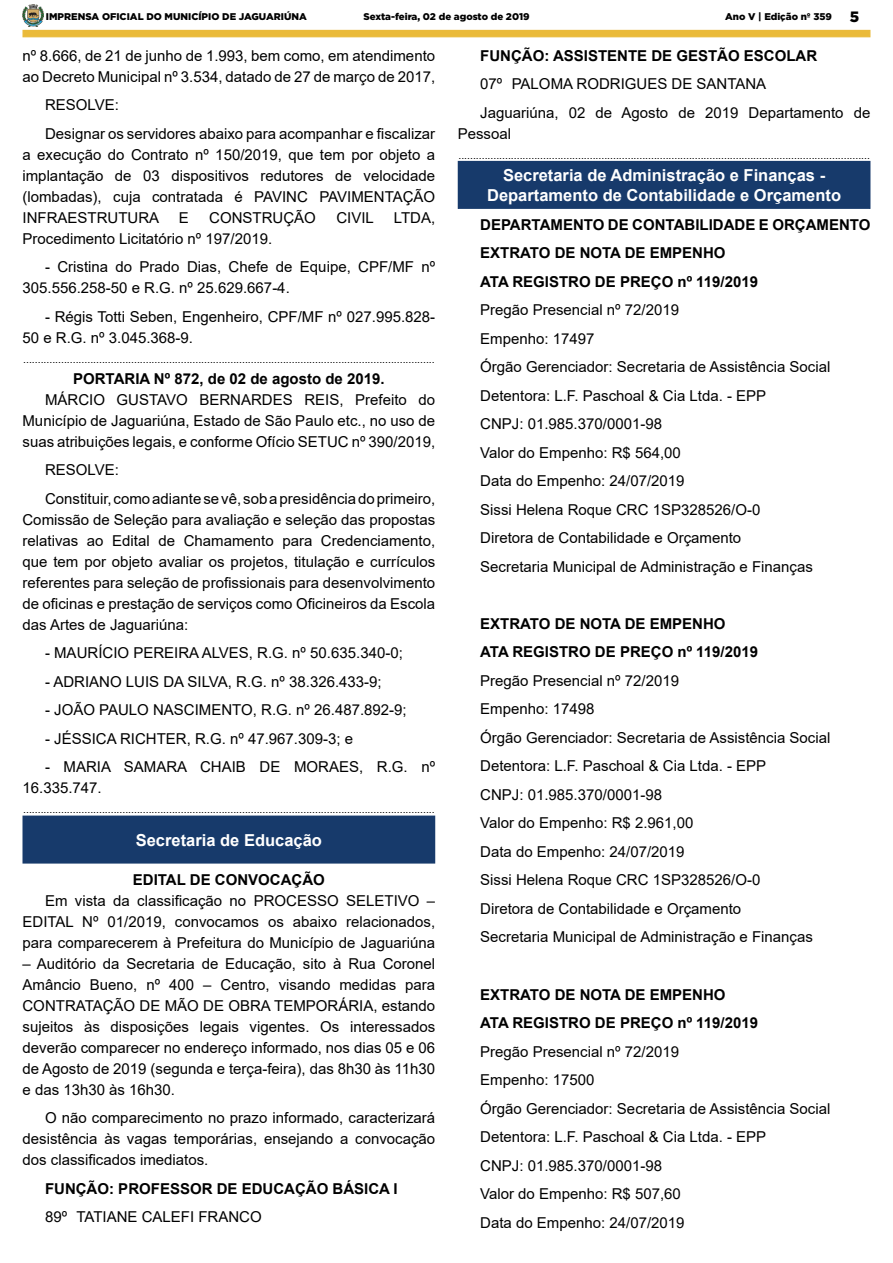
<style>
.page{position:relative;width:893px;height:1263px;background:#fff}
.page>*{position:absolute;margin:0;border:0;box-sizing:border-box;transform-origin:0 0}
.t1{font:700 16.5px "Arial";color:#fff}
._2_-_Corpo{font:15px/21px "Arial";color:#000;text-align:justify}
._6_-_Corpo_Negrito{font:700 15px "Arial";color:#000}
._1_-_Cabeçalho{font:700 15px "Arial";color:#000}
._4_-_Fim{font:10.5px "Arial";color:#000}
.t2{font:900 9.75px "Gotham";color:#000}
.s1{font-size:15px}
</style>
<div class="page">
<div style="left:22px;top:30px;width:848px;height:7px;background:#eaba39"></div>
<img style="left:22px;top:5px;width:21px;height:22px">
<div style="left:23px;top:816px;width:412px;height:47px;background:#173a6b"></div>
<div style="left:22px;top:815px;width:413px;height:48px;border:1px solid #173a6b"></div>
<div style="left:458px;top:161px;width:412px;height:47px;background:#173a6b"></div>
<div style="left:458px;top:161px;width:412px;height:48px;border:1px solid #173a6b"></div>
<p class="t2" style="left:46px;top:10px;width:262px">IMPRENSA OFICIAL DO MUNICÍPIO DE JAGUARIÚNA</p>
<p class="t2" style="left:363px;top:10px;width:168px">Sexta-feira, 02 de agosto de 2019</p>
<p class="t2" style="left:725px;top:10px;width:136px">Ano V | Edição nº 359 <span class="s1">5</span></p>
<p class="_2_-_Corpo" style="left:22px;top:45px;width:414px">nº 8.666, de 21 de junho de 1.993, bem como, em atendimento ao Decreto Municipal nº 3.534, datado de 27 de março de 2017,</p>
<p class="_2_-_Corpo" style="left:45px;top:94px;width:75px">RESOLVE:</p>
<p class="_2_-_Corpo" style="left:22px;top:123px;width:414px;text-indent:22px">Designar os servidores abaixo para acompanhar e fiscalizar a execução do Contrato nº 150/2019, que tem por objeto a implantação de 03 dispositivos redutores de velocidade (lombadas), cuja contratada é PAVINC PAVIMENTAÇÃO INFRAESTRUTURA</p>
<p class="_6_-_Corpo_Negrito" style="left:480px;top:45px;width:338px">FUNÇÃO: ASSISTENTE DE GESTÃO ESCOLAR</p>
<p class="_2_-_Corpo" style="left:480px;top:73px;width:287px">07º PALOMA RODRIGUES DE SANTANA</p>
<p class="_2_-_Corpo" style="left:458px;top:102px;width:414px;text-indent:22px">Jaguariúna, 02 de Agosto de 2019 Departamento de<br>Pessoal</p>
<p class="_4_-_Fim" style="left:458px;top:148px;width:413px">.............................................................................................................................................</p>
<p class="t1" style="left:503px;top:164px;width:324px">Secretaria de Administração e Finanças -</p>
<p class="t1" style="left:487px;top:183px;width:355px">Departamento de Contabilidade e Orçamento</p>
<p class="_6_-_Corpo_Negrito" style="left:480px;top:214px;width:392px">DEPARTAMENTO DE CONTABILIDADE E ORÇAMENTO</p>
<p class="_6_-_Corpo_Negrito" style="left:480px;top:243px;width:247px">EXTRATO DE NOTA DE EMPENHO</p>
<p class="_6_-_Corpo_Negrito" style="left:480px;top:271px;width:279px">ATA REGISTRO DE PREÇO nº 119/2019</p>
<p class="_2_-_Corpo" style="left:480px;top:300px;width:200px">Pregão Presencial nº 72/2019</p>
<p class="_2_-_Corpo" style="left:480px;top:328px;width:116px">Empenho: 17497</p>
<p class="_2_-_Corpo" style="left:480px;top:357px;width:352px">Órgão Gerenciador: Secretaria de Assistência Social</p>
<p class="_2_-_Corpo" style="left:480px;top:385px;width:287px">Detentora: L.F. Paschoal &amp; Cia Ltda. - EPP</p>
<p class="_2_-_Corpo" style="left:480px;top:414px;width:183px">CNPJ: 01.985.370/0001-98</p>
<p class="_2_-_Corpo" style="left:480px;top:442px;width:202px">Valor do Empenho: R$ 564,00</p>
<p class="_2_-_Corpo" style="left:480px;top:471px;width:206px">Data do Empenho: 24/07/2019</p>
<p class="_2_-_Corpo" style="left:480px;top:499px;width:282px">Sissi Helena Roque CRC 1SP328526/O-0</p>
<p class="_2_-_Corpo" style="left:480px;top:528px;width:262px">Diretora de Contabilidade e Orçamento</p>
<p class="_2_-_Corpo" style="left:480px;top:556px;width:334px">Secretaria Municipal de Administração e Finanças</p>
<p class="_2_-_Corpo" style="left:179px;top:207px;width:12px">E</p>
<p class="_2_-_Corpo" style="left:209px;top:207px;width:108px">CONSTRUÇÃO</p>
<p class="_2_-_Corpo" style="left:336px;top:207px;width:39px">CIVIL</p>
<p class="_2_-_Corpo" style="left:394px;top:207px;width:43px">LTDA,</p>
<p class="_2_-_Corpo" style="left:22px;top:228px;width:251px">Procedimento Licitatório nº 197/2019.</p>
<p class="_2_-_Corpo" style="left:22px;top:256px;width:414px;text-indent:22px">- Cristina do Prado Dias, Chefe de Equipe, CPF/MF nº<br>305.556.258-50 e R.G. nº 25.629.667-4.</p>
<p class="_2_-_Corpo" style="left:22px;top:306px;width:414px;text-indent:22px">- Régis Totti Seben, Engenheiro, CPF/MF nº 027.995.828-<br>50 e R.G. nº 3.045.368-9.</p>
<p class="_4_-_Fim" style="left:23px;top:352px;width:413px">.............................................................................................................................................</p>
<p class="_1_-_Cabeçalho" style="left:73px;top:368px;width:313px">PORTARIA Nº 872, de 02 de agosto de 2019.</p>
<p class="_2_-_Corpo" style="left:22px;top:389px;width:414px;text-indent:22px">MÁRCIO GUSTAVO BERNARDES REIS, Prefeito do Município de Jaguariúna, Estado de São Paulo etc., no uso de suas atribuições legais, e conforme Ofício SETUC nº 390/2019,</p>
<p class="_2_-_Corpo" style="left:45px;top:459px;width:75px">RESOLVE:</p>
<p class="_2_-_Corpo" style="left:22px;top:488px;width:414px;text-indent:22px">Constituir, como adiante se vê, sob a presidência do primeiro, Comissão de Seleção para avaliação e seleção das propostas relativas ao Edital de Chamamento para Credenciamento, que tem por objeto avaliar os projetos, titulação e currículos referentes para seleção de profissionais para desenvolvimento de oficinas e prestação de serviços como Oficineiros da Escola das Artes de Jaguariúna:</p>
<p class="_2_-_Corpo" style="left:45px;top:642px;width:359px">- MAURÍCIO PEREIRA ALVES, R.G. nº 50.635.340-0;</p>
<p class="_2_-_Corpo" style="left:45px;top:671px;width:338px">- ADRIANO LUIS DA SILVA, R.G. nº 38.326.433-9;</p>
<p class="_2_-_Corpo" style="left:45px;top:699px;width:363px">- JOÃO PAULO NASCIMENTO, R.G. nº 26.487.892-9;</p>
<p class="_2_-_Corpo" style="left:45px;top:728px;width:310px">- JÉSSICA RICHTER, R.G. nº 47.967.309-3; e</p>
<p class="_2_-_Corpo" style="left:22px;top:756px;width:414px;text-indent:22px">- MARIA SAMARA CHAIB DE MORAES, R.G. nº<br>16.335.747.</p>
<p class="_4_-_Fim" style="left:23px;top:802px;width:413px">.............................................................................................................................................</p>
<p class="t1" style="left:136px;top:828px;width:188px">Secretaria de Educação</p>
<p class="_1_-_Cabeçalho" style="left:133px;top:869px;width:193px">EDITAL DE CONVOCAÇÃO</p>
<p class="_2_-_Corpo" style="left:22px;top:890px;width:414px;text-indent:22px">Em vista da classificação no PROCESSO SELETIVO – EDITAL Nº 01/2019, convocamos os abaixo relacionados, para comparecerem à Prefeitura do Município de Jaguariúna</p>
<p class="_2_-_Corpo" style="left:22px;top:953px;width:414px">– Auditório da Secretaria de Educação, sito à Rua Coronel Amâncio Bueno, nº 400 – Centro, visando medidas para CONTRATAÇÃO DE MÃO DE OBRA TEMPORÁRIA, estando sujeitos às disposições legais vigentes. Os interessados deverão comparecer no endereço informado, nos dias 05 e 06 de Agosto de 2019 (segunda e terça-feira), das 8h30 às 11h30 e das 13h30 às 16h30.</p>
<p class="_2_-_Corpo" style="left:22px;top:1107px;width:414px;text-indent:22px">O não comparecimento no prazo informado, caracterizará desistência às vagas temporárias, ensejando a convocação dos classificados imediatos.</p>
<p class="_6_-_Corpo_Negrito" style="left:45px;top:1178px;width:354px">FUNÇÃO: PROFESSOR DE EDUCAÇÃO BÁSICA I</p>
<p class="_2_-_Corpo" style="left:45px;top:1206px;width:218px">89º TATIANE CALEFI FRANCO</p>
<p class="_6_-_Corpo_Negrito" style="left:480px;top:613px;width:247px">EXTRATO DE NOTA DE EMPENHO</p>
<p class="_6_-_Corpo_Negrito" style="left:480px;top:642px;width:279px">ATA REGISTRO DE PREÇO nº 119/2019</p>
<p class="_2_-_Corpo" style="left:480px;top:670px;width:200px">Pregão Presencial nº 72/2019</p>
<p class="_2_-_Corpo" style="left:480px;top:699px;width:116px">Empenho: 17498</p>
<p class="_2_-_Corpo" style="left:480px;top:727px;width:352px">Órgão Gerenciador: Secretaria de Assistência Social</p>
<p class="_2_-_Corpo" style="left:480px;top:756px;width:287px">Detentora: L.F. Paschoal &amp; Cia Ltda. - EPP</p>
<p class="_2_-_Corpo" style="left:480px;top:784px;width:183px">CNPJ: 01.985.370/0001-98</p>
<p class="_2_-_Corpo" style="left:480px;top:813px;width:215px">Valor do Empenho: R$ 2.961,00</p>
<p class="_2_-_Corpo" style="left:480px;top:841px;width:206px">Data do Empenho: 24/07/2019</p>
<p class="_2_-_Corpo" style="left:480px;top:870px;width:282px">Sissi Helena Roque CRC 1SP328526/O-0</p>
<p class="_2_-_Corpo" style="left:480px;top:898px;width:262px">Diretora de Contabilidade e Orçamento</p>
<p class="_2_-_Corpo" style="left:480px;top:927px;width:334px">Secretaria Municipal de Administração e Finanças</p>
<p class="_6_-_Corpo_Negrito" style="left:480px;top:984px;width:247px">EXTRATO DE NOTA DE EMPENHO</p>
<p class="_6_-_Corpo_Negrito" style="left:480px;top:1012px;width:279px">ATA REGISTRO DE PREÇO nº 119/2019</p>
<p class="_2_-_Corpo" style="left:480px;top:1041px;width:200px">Pregão Presencial nº 72/2019</p>
<p class="_2_-_Corpo" style="left:480px;top:1069px;width:116px">Empenho: 17500</p>
<p class="_2_-_Corpo" style="left:480px;top:1098px;width:352px">Órgão Gerenciador: Secretaria de Assistência Social</p>
<p class="_2_-_Corpo" style="left:480px;top:1126px;width:287px">Detentora: L.F. Paschoal &amp; Cia Ltda. - EPP</p>
<p class="_2_-_Corpo" style="left:480px;top:1155px;width:183px">CNPJ: 01.985.370/0001-98</p>
<p class="_2_-_Corpo" style="left:480px;top:1183px;width:202px">Valor do Empenho: R$ 507,60</p>
<p class="_2_-_Corpo" style="left:480px;top:1212px;width:206px">Data do Empenho: 24/07/2019</p>
</div>
